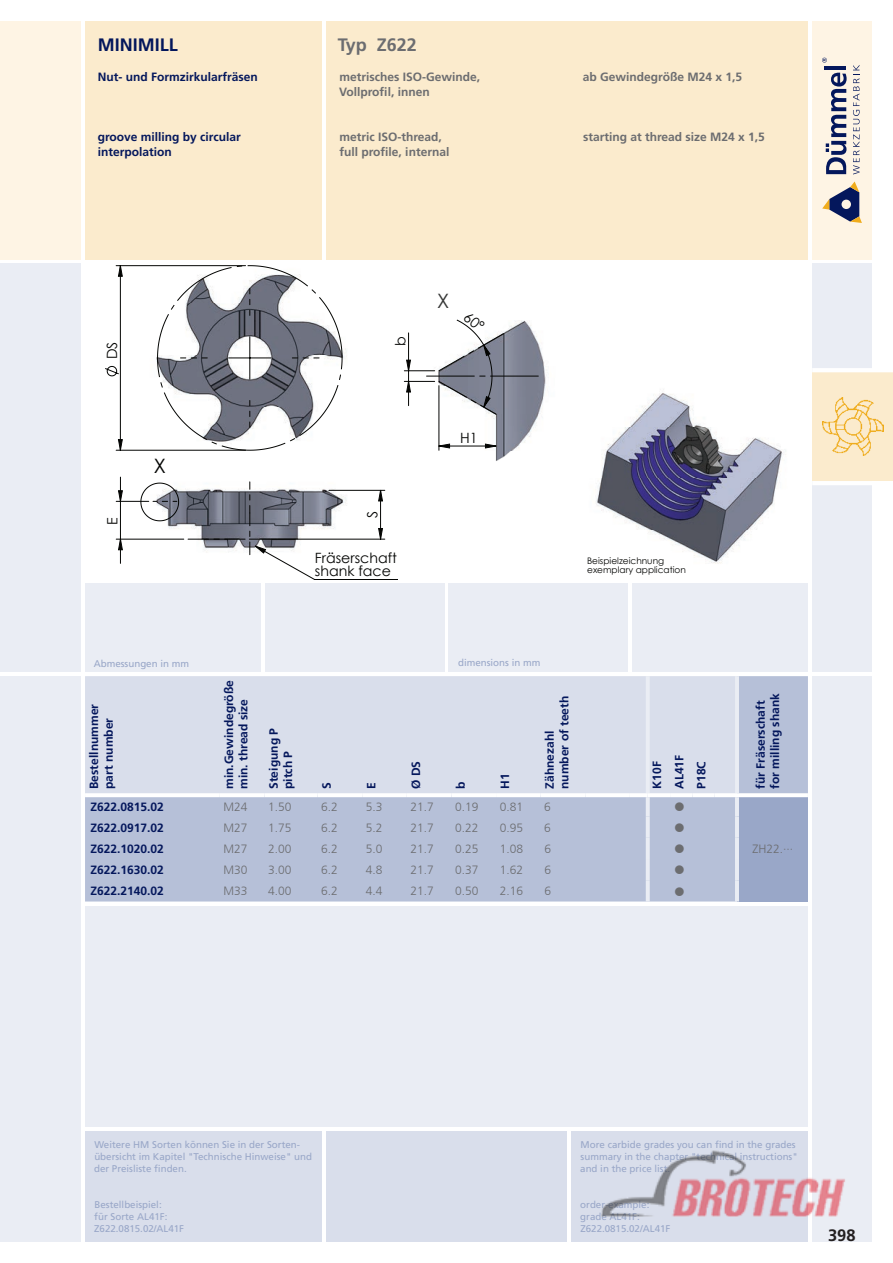
<style>
.page{position:relative;width:893px;height:1263px;background:#fff}
.page>*{position:absolute;margin:0;border:0;box-sizing:border-box;transform-origin:0 0}
.t1{font:19.8px "Century Gothic";color:#040503}
.t2{font:19.8px "Century Gothic";color:#363736}
.t3{font:700 18px "Frutiger LT Com";color:#04175c}
.t4{font:700 18px "Frutiger LT Com";color:#6c6d70}
.t5{font:700 16.5px "Frutiger LT Com";color:#231f20}
.t6{font:14.1px/13.8px "Century Gothic";color:#040503}
.t7{font:700 12px/14.4px "Frutiger LT Com";color:#04175c}
.t8{font:300 12px "Frutiger LT Com";color:#6c6d70}
.t9{font:700 12px/15px "Frutiger LT Com";color:#6c6d70}
.t10{font:9.75px/12px "Frutiger LT Com";color:#99a7c8}
.t11{font:9px/9px "Century Gothic";color:#040503}
</style>
<div class="page">
<div style="left:812px;top:264px;width:60px;height:408px;background:#eaedf4"></div>
<div style="left:812px;top:676px;width:60px;height:566px;background:#eaedf4"></div>
<div style="left:85px;top:21px;width:237px;height:238px;background:#fbebcd"></div>
<div style="left:326px;top:21px;width:482px;height:238px;background:#fbebcd"></div>
<div style="left:0;top:21px;width:81px;height:238px;background:#fef4e4"></div>
<div style="left:85px;top:584px;width:175px;height:88px;background:#eaedf4"></div>
<div style="left:265px;top:584px;width:179px;height:88px;background:#eaedf4"></div>
<div style="left:449px;top:584px;width:179px;height:88px;background:#eaedf4"></div>
<div style="left:632px;top:584px;width:176px;height:88px;background:#eaedf4"></div>
<div style="left:85px;top:1131px;width:237px;height:111px;background:#d9deeb"></div>
<div style="left:326px;top:1131px;width:241px;height:111px;background:#d9deeb"></div>
<div style="left:571px;top:1131px;width:237px;height:111px;background:#d9deeb"></div>
<div style="left:0;top:676px;width:81px;height:566px;background:#eaedf4"></div>
<div style="left:0;top:264px;width:81px;height:408px;background:#eaedf4"></div>
<div style="left:812px;top:21px;width:60px;height:238px;background:#fef4e4"></div>
<div style="left:812px;top:372px;width:81px;height:109px;background:#fbebcd"></div>
<hr style="left:812px;top:368px;width:81px;height:4px;background:#fff">
<hr style="left:812px;top:481px;width:81px;height:4px;background:#fff">
<svg style="left:822px;top:181px;width:40px;height:42px"></svg>
<svg style="left:826px;top:73px;width:21px;height:101px"></svg>
<hr style="left:825px;top:66px;width:21px;height:4px;background:#04175c">
<svg style="left:822px;top:58px;width:5px;height:5px"></svg>
<svg style="left:853px;top:65px;width:7px;height:109px"></svg>
<img style="left:822px;top:398px;width:61px;height:58px">
<svg style="left:85px;top:676px;width:723px;height:225px;background:#c7cfe1"></svg>
<div style="left:737px;top:795px;width:71px;height:106px;background:#99a7c8"></div>
<hr style="left:646px;top:676px;width:4px;height:117px;background:#eaedf4">
<hr style="left:735px;top:676px;width:4px;height:117px;background:#eaedf4">
<svg style="left:646px;top:797px;width:4px;height:19px"></svg>
<hr style="left:735px;top:797px;width:4px;height:19px;background:#eaedf4">
<svg style="left:646px;top:816px;width:4px;height:22px"></svg>
<hr style="left:735px;top:816px;width:4px;height:22px;background:#eaedf4">
<svg style="left:646px;top:838px;width:4px;height:21px"></svg>
<hr style="left:735px;top:838px;width:4px;height:21px;background:#eaedf4">
<svg style="left:646px;top:859px;width:4px;height:21px"></svg>
<hr style="left:735px;top:859px;width:4px;height:21px;background:#eaedf4">
<svg style="left:646px;top:880px;width:4px;height:21px"></svg>
<hr style="left:735px;top:880px;width:4px;height:21px;background:#eaedf4">
<hr style="left:264px;top:793px;width:54px;height:4px;background:#fff">
<svg style="left:737px;top:793px;width:71px;height:4px"></svg>
<hr style="left:670px;top:793px;width:22px;height:4px;background:#fff">
<hr style="left:692px;top:793px;width:23px;height:4px;background:#fff">
<hr style="left:85px;top:793px;width:135px;height:4px;background:#fff">
<hr style="left:220px;top:793px;width:44px;height:4px;background:#fff">
<hr style="left:318px;top:793px;width:44px;height:4px;background:#fff">
<hr style="left:362px;top:793px;width:45px;height:4px;background:#fff">
<hr style="left:407px;top:793px;width:44px;height:4px;background:#fff">
<hr style="left:451px;top:793px;width:45px;height:4px;background:#fff">
<hr style="left:496px;top:793px;width:45px;height:4px;background:#fff">
<hr style="left:541px;top:793px;width:44px;height:4px;background:#fff">
<hr style="left:585px;top:793px;width:45px;height:4px;background:#fff">
<hr style="left:630px;top:793px;width:18px;height:4px;background:#fff">
<hr style="left:648px;top:793px;width:22px;height:4px;background:#fff">
<hr style="left:715px;top:793px;width:22px;height:4px;background:#fff">
<div style="left:85px;top:906px;width:723px;height:221px;background:#eaedf4"></div>
<img style="left:596px;top:393px;width:190px;height:171px">
<img style="left:538px;top:343px;width:8px;height:73px">
<hr style="left:315px;top:579px;width:82px;height:1px;background:#040503">
<hr style="left:116px;top:501px;width:33px;height:1px;background:#040503">
<hr style="left:116px;top:539px;width:68px;height:1px;background:#040503">
<svg style="left:120px;top:550px;width:1px;height:13px"></svg>
<hr style="left:116px;top:265px;width:130px;height:1px;background:#040503">
<svg style="left:119px;top:449px;width:21px;height:101px"></svg>
<svg style="left:105px;top:265px;width:18px;height:186px"></svg>
<img style="left:601px;top:1150px;width:244px;height:67px">
<svg style="left:675px;top:802px;width:9px;height:9px"></svg>
<svg style="left:675px;top:823px;width:9px;height:9px"></svg>
<svg style="left:675px;top:844px;width:9px;height:9px"></svg>
<svg style="left:675px;top:865px;width:9px;height:9px"></svg>
<svg style="left:675px;top:887px;width:9px;height:8px"></svg>
<svg style="left:140px;top:265px;width:398px;height:290px"></svg>
<h2 class="t3" style="left:98px;top:34px;width:81px">MINIMILL</h2>
<p class="t7" style="left:98px;top:70px;width:162px">Nut- und Formzirkularfräsen</p>
<p class="t7" style="left:98px;top:129px;width:144px;line-height:15px">groove milling by circular interpolation</p>
<h2 class="t4" style="left:338px;top:34px;width:81px">Typ Z622</h2>
<p class="t9" style="left:339px;top:69px;width:142px">metrisches ISO-Gewinde,<br>Vollprofil, innen</p>
<p class="t9" style="left:339px;top:129px;width:112px">metric ISO-thread, full profile, internal</p>
<p class="t9" style="left:583px;top:69px;width:161px">ab Gewindegröße M24 x 1,5</p>
<p class="t9" style="left:583px;top:129px;width:183px">starting at thread size M24 x 1,5</p>
<h3 class="t6" style="left:105px;top:359px;width:19px;rotate:-90deg">DS</h3>
<h3 class="t6" style="left:105px;top:525px;width:9px;rotate:-90deg">E</h3>
<h1 class="t1" style="left:154px;top:452px;width:14px">X</h1>
<h3 class="t6" style="left:393px;top:346px;width:11px;rotate:-90deg">b</h3>
<h1 class="t2" style="left:437px;top:287px;width:14px">X</h1>
<h3 class="t6" style="left:365px;top:518px;width:9px;rotate:-90deg">S</h3>
<h3 class="t6" style="left:315px;top:550px;width:84px">Fräserschaft shank face</h3>
<h3 class="t6" style="left:460px;top:431px;width:19px">H1</h3>
<p class="t11" style="left:587px;top:556px;width:100px">Beispielzeichnung exemplary application</p>
<p class="t10" style="left:94px;top:657px;width:97px">Abmessungen in mm</p>
<p class="t10" style="left:458px;top:657px;width:84px">dimensions in mm</p>
<p class="t7" style="left:87px;top:789px;width:86px;rotate:-90deg">Bestellnummer part number</p>
<p class="t7" style="left:222px;top:789px;width:110px;rotate:-90deg">min.Gewindegröße min. thread size</p>
<p class="t7" style="left:542px;top:789px;width:94px;rotate:-90deg">Zähnezahl number of teeth</p>
<p class="t7" style="left:266px;top:789px;width:62px;rotate:-90deg">Steigung P pitch P</p>
<p class="t7" style="left:409px;top:789px;width:30px;rotate:-90deg">Ø DS</p>
<p class="t7" style="left:453px;top:789px;width:9px;rotate:-90deg">b</p>
<p class="t7" style="left:498px;top:789px;width:17px;rotate:-90deg">H1</p>
<p class="t7" style="left:319px;top:789px;width:8px;rotate:-90deg">S</p>
<p class="t7" style="left:364px;top:789px;width:8px;rotate:-90deg">E</p>
<p class="t7" style="left:90px;top:799px;width:75px">Z622.0815.02</p>
<p class="t8" style="left:223px;top:799px;width:26px">M24</p>
<p class="t8" style="left:268px;top:799px;width:25px">1.50</p>
<p class="t8" style="left:321px;top:799px;width:18px">6.2</p>
<p class="t8" style="left:366px;top:799px;width:18px">5.3</p>
<p class="t8" style="left:410px;top:799px;width:25px">21.7</p>
<p class="t8" style="left:455px;top:799px;width:25px">0.19</p>
<p class="t8" style="left:500px;top:799px;width:25px">0.81</p>
<p class="t8" style="left:544px;top:799px;width:8px">6</p>
<p class="t7" style="left:90px;top:820px;width:75px">Z622.0917.02</p>
<p class="t8" style="left:223px;top:820px;width:26px">M27</p>
<p class="t8" style="left:268px;top:820px;width:25px">1.75</p>
<p class="t8" style="left:321px;top:820px;width:18px">6.2</p>
<p class="t8" style="left:366px;top:820px;width:18px">5.2</p>
<p class="t8" style="left:410px;top:820px;width:25px">21.7</p>
<p class="t8" style="left:455px;top:820px;width:25px">0.22</p>
<p class="t8" style="left:500px;top:820px;width:25px">0.95</p>
<p class="t8" style="left:544px;top:820px;width:8px">6</p>
<p class="t7" style="left:90px;top:841px;width:75px">Z622.1020.02</p>
<p class="t8" style="left:223px;top:841px;width:26px">M27</p>
<p class="t8" style="left:268px;top:841px;width:25px">2.00</p>
<p class="t8" style="left:321px;top:841px;width:18px">6.2</p>
<p class="t8" style="left:366px;top:841px;width:18px">5.0</p>
<p class="t8" style="left:410px;top:841px;width:25px">21.7</p>
<p class="t8" style="left:455px;top:841px;width:25px">0.25</p>
<p class="t8" style="left:500px;top:841px;width:25px">1.08</p>
<p class="t8" style="left:544px;top:841px;width:8px">6</p>
<p class="t7" style="left:90px;top:863px;width:75px">Z622.1630.02</p>
<p class="t8" style="left:224px;top:863px;width:26px">M30</p>
<p class="t8" style="left:268px;top:863px;width:25px">3.00</p>
<p class="t8" style="left:321px;top:863px;width:18px">6.2</p>
<p class="t8" style="left:366px;top:863px;width:18px">4.8</p>
<p class="t8" style="left:410px;top:863px;width:25px">21.7</p>
<p class="t8" style="left:455px;top:863px;width:25px">0.37</p>
<p class="t8" style="left:500px;top:863px;width:25px">1.62</p>
<p class="t8" style="left:544px;top:863px;width:8px">6</p>
<p class="t7" style="left:90px;top:884px;width:75px">Z622.2140.02</p>
<p class="t8" style="left:224px;top:884px;width:26px">M33</p>
<p class="t8" style="left:268px;top:884px;width:25px">4.00</p>
<p class="t8" style="left:321px;top:884px;width:18px">6.2</p>
<p class="t8" style="left:366px;top:884px;width:18px">4.4</p>
<p class="t8" style="left:410px;top:884px;width:25px">21.7</p>
<p class="t8" style="left:455px;top:884px;width:25px">0.50</p>
<p class="t8" style="left:500px;top:884px;width:25px">2.16</p>
<p class="t8" style="left:544px;top:884px;width:8px">6</p>
<p class="t7" style="left:646px;top:789px;width:36px;line-height:22.4px;rotate:-90deg">K10F<br>AL41F<br>P18C</p>
<p class="t7" style="left:753px;top:789px;width:97px;rotate:-90deg">für Fräserschaft for milling shank</p>
<p class="t8" style="left:753px;top:842px;width:42px">ZH22.∙∙∙</p>
<p class="t10" style="left:94px;top:1139px;width:219px">Weitere HM Sorten können Sie in der Sorten&shy;übersicht im Kapitel "Technische Hinweise" und der Preisliste finden.</p>
<p class="t10" style="left:94px;top:1199px;width:91px">Bestellbeispiel:<br>für Sorte AL41F:<br>Z622.0815.02/AL41F</p>
<p class="t10" style="left:580px;top:1139px;width:219px">More carbide grades you can find in the grades summary in the chapter "technical instructions" and in the price list.</p>
<p class="t10" style="left:580px;top:1199px;width:92px">order-example: grade AL41F:<br>Z622.0815.02/AL41F</p>
<h3 class="t5" style="left:828px;top:1225px;width:29px">398</h3>
</div>
